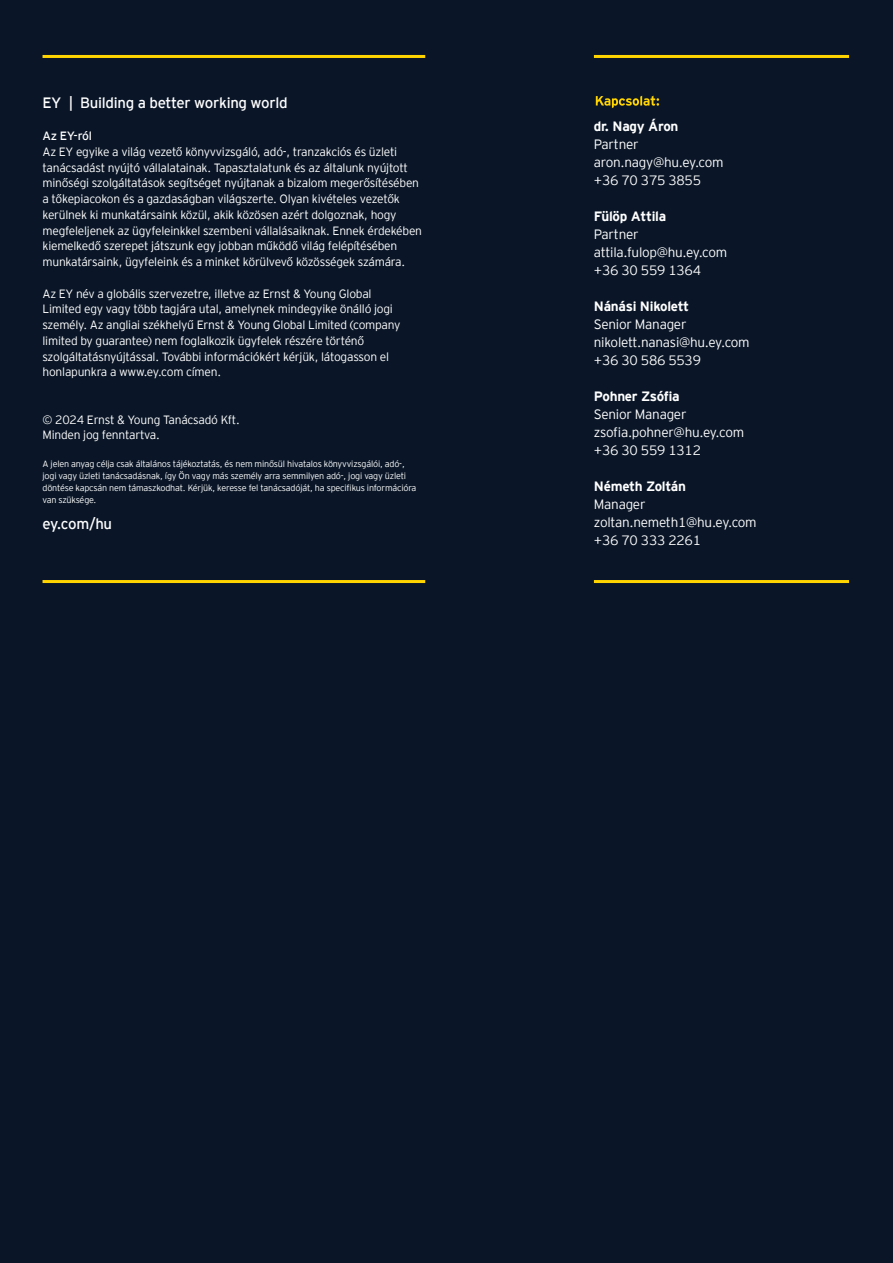
<style>
.page{position:relative;width:893px;height:1263px;background:#0a1627}
.page>*{position:absolute;margin:0;border:0;box-sizing:border-box;transform-origin:0 0}
.t1{font:15px "EY Interstate";letter-spacing:-.02em;color:#fff}
.t2{font:300 13.5px/18px "EY Interstate";letter-spacing:-.02em;color:#fff}
.t3{font:700 13.5px "EY Interstate";letter-spacing:-.02em;color:#fff}
.t4{font:300 12px/15.8px "EY Interstate";letter-spacing:-.02em;color:#fff}
.t5{font:12px "EY Interstate";letter-spacing:-.03em;color:#fff}
.t6{font:300 9px/12px "EY Interstate";letter-spacing:-.02em;color:#fff}
</style>
<div class="page">
<hr style="left:43px;top:55px;width:382px;height:3px;background:#ffd400">
<hr style="left:43px;top:580px;width:382px;height:3px;background:#ffd400">
<svg style="left:596px;top:96px;width:63px;height:12px"></svg>
<hr style="left:594px;top:55px;width:255px;height:3px;background:#ffd400">
<hr style="left:594px;top:580px;width:255px;height:3px;background:#ffd400">
<p class="t1" style="left:43px;top:92px;width:247px">EY | Building a better working world</p>
<p class="t5" style="left:43px;top:127px;width:51px">Az EY-ról</p>
<p class="t4" style="left:43px;top:143px;width:381px">Az EY egyike a világ vezető könyvvizsgáló, adó-, tranzakciós és üzleti tanácsadást nyújtó vállalatainak. Tapasztalatunk és az általunk nyújtott minőségi szolgáltatások segítséget nyújtanak a bizalom megerősítésében a tőkepiacokon és a gazdaságban világszerte. Olyan kivételes vezetők kerülnek ki munkatársaink közül, akik közösen azért dolgoznak, hogy megfeleljenek az ügyfeleinkkel szembeni vállalásaiknak. Ennek érdekében kiemelkedő szerepet játszunk egy jobban működő világ felépítésében munkatársaink, ügyfeleink és a minket körülvevő közösségek számára.</p>
<p class="t4" style="left:43px;top:285px;width:359px">Az EY név a globális szervezetre, illetve az Ernst &amp; Young Global Limited egy vagy több tagjára utal, amelynek mindegyike önálló jogi személy. Az angliai székhelyű Ernst &amp; Young Global Limited (company limited by guarantee) nem foglalkozik ügyfelek részére történő szolgáltatásnyújtással. További információkért kérjük, látogasson el honlapunkra a www.ey.com címen.</p>
<p class="t4" style="left:43px;top:411px;width:199px">© 2024 Ernst &amp; Young Tanácsadó Kft.<br>Minden jog fenntartva.</p>
<p class="t6" style="left:43px;top:457px;width:375px">A jelen anyag célja csak általános tájékoztatás, és nem minősül hivatalos könyvvizsgálói, adó-, jogi vagy üzleti tanácsadásnak, így Ön vagy más személy arra semmilyen adó-, jogi vagy üzleti döntése kapcsán nem támaszkodhat. Kérjük, keresse fel tanácsadóját, ha specifikus információra van szüksége.</p>
<p class="t1" style="left:43px;top:513px;width:71px">ey.com/hu</p>
<p class="t3" style="left:594px;top:117px;width:86px">dr. Nagy Áron</p>
<p class="t2" style="left:594px;top:135px;width:131px">Partner aron.nagy@hu.ey.com +36 70 375 3855</p>
<p class="t3" style="left:594px;top:207px;width:74px">Fülöp Attila</p>
<p class="t2" style="left:594px;top:225px;width:135px">Partner attila.fulop@hu.ey.com +36 30 559 1364</p>
<p class="t3" style="left:594px;top:297px;width:97px">Nánási Nikolett</p>
<p class="t2" style="left:594px;top:315px;width:157px">Senior Manager nikolett.nanasi@hu.ey.com +36 30 586 5539</p>
<p class="t3" style="left:594px;top:387px;width:87px">Pohner Zsófia</p>
<p class="t2" style="left:594px;top:405px;width:152px">Senior Manager zsofia.pohner@hu.ey.com +36 30 559 1312</p>
<p class="t3" style="left:594px;top:477px;width:94px">Németh Zoltán</p>
<p class="t2" style="left:594px;top:495px;width:164px">Manager zoltan.nemeth1@hu.ey.com +36 70 333 2261</p>
</div>
